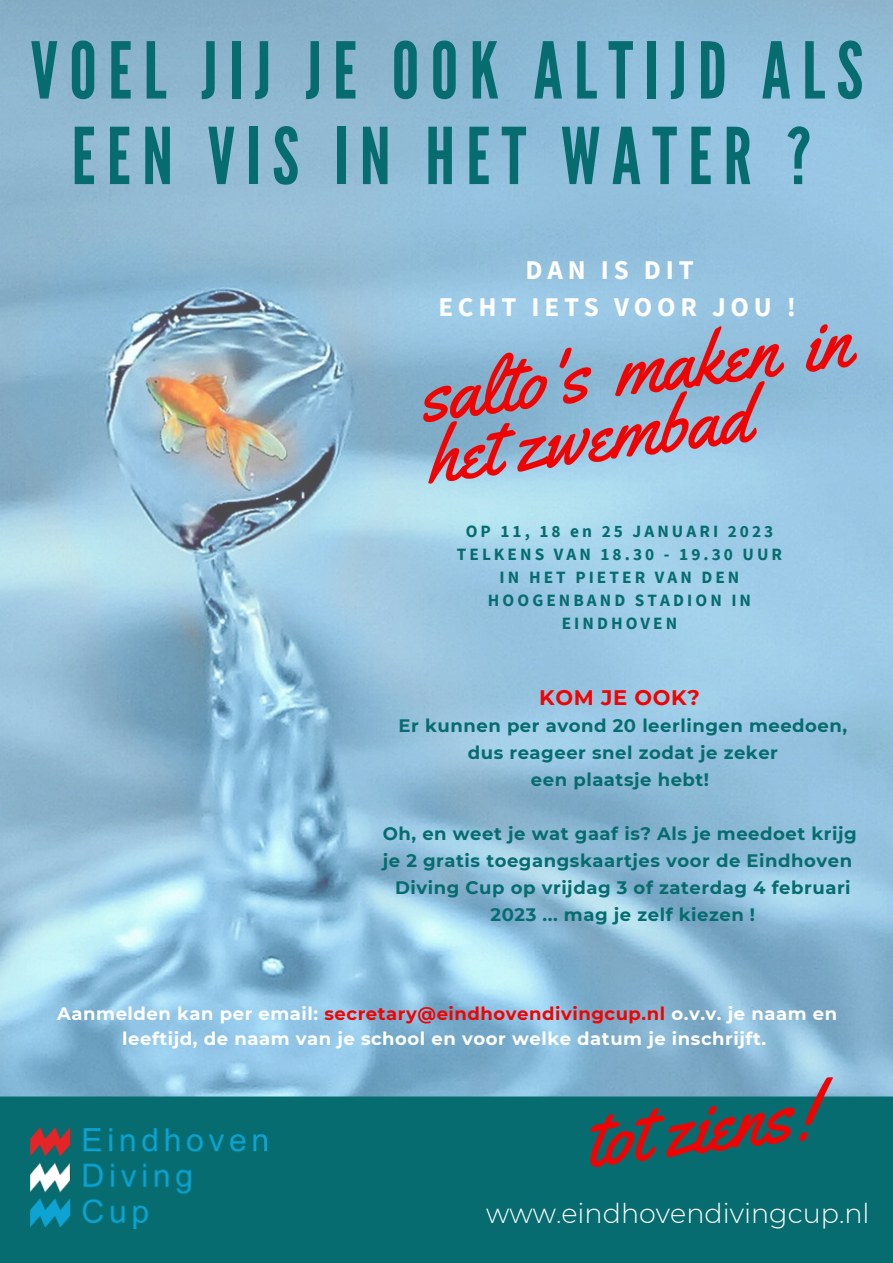
<style>
.page{position:relative;width:893px;height:1263px;background:#fff}
.page>*{position:absolute;margin:0;border:0;box-sizing:border-box;transform-origin:0 0}
.t1{font:78.07px/85.5px "League Gothic";letter-spacing:.145em;color:#066c70;text-align:center}
.t2{font:78.07px/61.6px "Yellowtail";color:#ef0404}
.t3{font:300 27px "Montserrat";color:#fff}
.t4{font:700 27px/36.6px "Source Sans Pro";letter-spacing:.18em;color:#fff;text-align:center}
.t5{font:700 21px "Montserrat";letter-spacing:.03em;color:#ef0404}
.t6{font:700 18px/27px "Montserrat";letter-spacing:.03em;color:#066c70;text-align:center}
.t7{font:700 18px/25.3px "Montserrat";letter-spacing:.03em;color:#fff;text-align:center}
.t8{font:700 17.25px/23.1px "Source Sans Pro";letter-spacing:.175em;color:#066c70;text-align:center}
.s1{color:#ef0404}
</style>
<div class="page">
<img style="left:0;top:0;width:893px;height:1096px">
<div style="left:0;top:1096px;width:893px;height:167px;background:#066c70"></div>
<img style="left:30px;top:1127px;width:237px;height:101px">
<h1 class="t1" style="left:31px;top:30px;width:834px">VOEL JIJ JE OOK ALTIJD ALS<br>EEN VIS IN HET WATER ?</h1>
<h2 class="t4" style="left:438px;top:251px;width:359px">DAN IS DIT<br>ECHT IETS VOOR JOU !</h2>
<h1 class="t2" style="left:415px;top:364px;width:435px;rotate:-7deg">salto's maken in het zwembad</h1>
<p class="t8" style="left:457px;top:519px;width:327px">OP 11, 18 en 25 JANUARI 2023<br>TELKENS VAN 18.30 - 19.30 UUR<br>IN HET PIETER VAN DEN<br>HOOGENBAND STADION IN<br>EINDHOVEN</p>
<p class="t5" style="left:539px;top:685px;width:162px">KOM JE OOK?</p>
<p class="t6" style="left:398px;top:712px;width:450px">Er kunnen per avond 20 leerlingen meedoen, dus reageer snel zodat je zeker<br>een plaatsje hebt!</p>
<p class="t6" style="left:383px;top:820px;width:475px">Oh, en weet je wat gaaf is? Als je meedoet krijg je 2 gratis toegangskaartjes voor de Eindhoven Diving Cup op vrijdag 3 of zaterdag 4 februari 2023 ... mag je zelf kiezen !</p>
<p class="t7" style="left:57px;top:1001px;width:781px">Aanmelden kan per email: <span class="s1">secretary@eindhovendivingcup.nl</span> o.v.v. je naam en leeftijd, de naam van je school en voor welke datum je inschrijft.</p>
<h1 class="t2" style="left:582px;top:1109px;width:233px;rotate:-7deg">tot ziens!</h1>
<h2 class="t3" style="left:486px;top:1197px;width:385px">www.eindhovendivingcup.nl</h2>
</div>
